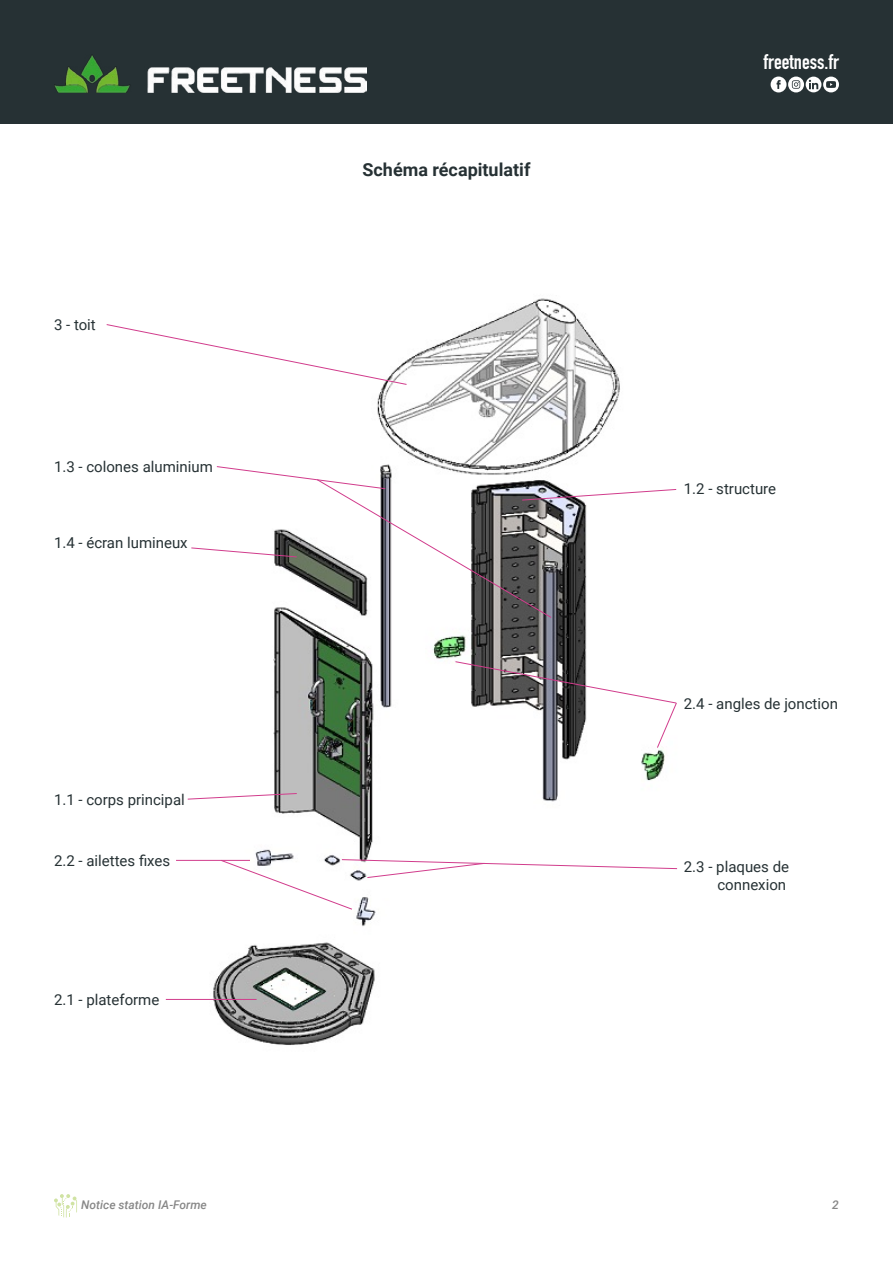
<style>
.page{position:relative;width:893px;height:1263px;background:#fff}
.page>*{position:absolute;margin:0;border:0;box-sizing:border-box;transform-origin:0 0}
.t1{font:700 21px "DIN Condensed";color:#fff}
.t2{font:700 18px "Roboto";color:#263134}
.t3{font:15px/18px "Roboto";color:#263134;text-align:right}
.t4{font:italic 500 12px "Roboto";color:#878787}
</style>
<div class="page">
<img style="left:209px;top:298px;width:456px;height:747px">
<div style="left:0;top:0;width:893px;height:123px;background:#263134"></div>
<svg style="left:771px;top:77px;width:68px;height:15px"></svg>
<img style="left:54px;top:55px;width:313px;height:37px">
<svg style="left:54px;top:1194px;width:23px;height:23px"></svg>
<svg style="left:106px;top:324px;width:301px;height:61px"></svg>
<svg style="left:191px;top:466px;width:486px;height:152px"></svg>
<svg style="left:187px;top:793px;width:111px;height:7px"></svg>
<hr style="left:176px;top:860px;width:74px;height:1px;background:#d13c8c">
<hr style="left:166px;top:999px;width:91px;height:1px;background:#d13c8c">
<svg style="left:455px;top:661px;width:222px;height:87px"></svg>
<svg style="left:220px;top:859px;width:458px;height:51px"></svg>
<p class="t3" style="left:54px;top:315px;width:43px">3 - toit</p>
<p class="t3" style="left:54px;top:457px;width:160px">1.3 - colones aluminium</p>
<p class="t3" style="left:54px;top:533px;width:135px">1.4 - écran lumineux</p>
<p class="t3" style="left:54px;top:790px;width:132px">1.1 - corps principal</p>
<p class="t3" style="left:54px;top:851px;width:118px">2.2 - ailettes fixes</p>
<p class="t3" style="left:54px;top:990px;width:107px">2.1 - plateforme</p>
<p class="t2" style="left:362px;top:157px;width:169px">Schéma récapitulatif</p>
<h1 class="t1" style="left:763px;top:47px;width:77px">freetness.fr</h1>
<p class="t3" style="left:684px;top:479px;width:94px">1.2 - structure</p>
<p class="t3" style="left:684px;top:694px;width:156px">2.4 - angles de jonction</p>
<p class="t3" style="left:684px;top:857px;width:107px">2.3 - plaques de connexion</p>
<p class="t4" style="left:81px;top:1196px;width:127px">Notice station IA-Forme</p>
<p class="t4" style="left:832px;top:1196px;width:8px">2</p>
</div>
